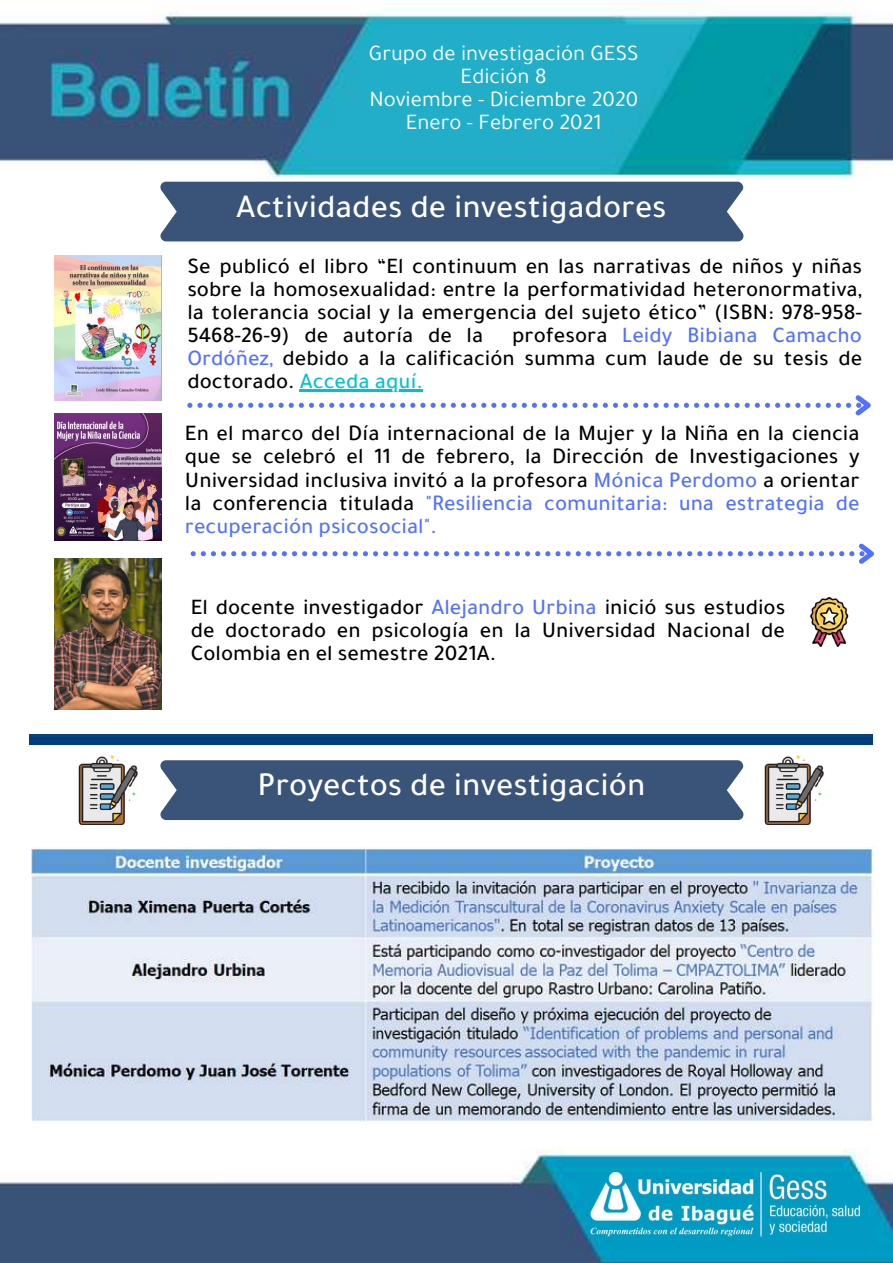
<style>
.page{position:relative;width:893px;height:1263px;background:#fff}
.page>*{position:absolute;margin:0;border:0;box-sizing:border-box;transform-origin:0 0}
.t1{font:500 33.75px "Tajawal";color:#fff}
.t2{font:500 22.5px/23.1px "Tajawal";color:#000;text-align:justify}
.t3{font:22.5px/23.1px "Tajawal";color:#fff;text-align:center}
.s1{color:#5271ff}
.s2{color:#00c2cb}
</style>
<div class="page">
<img style="left:0;top:0;width:893px;height:1262px">
<img style="left:589px;top:1172px;width:270px;height:65px">
<div style="left:160px;top:182px;width:584px;height:59px;background:#3a5479"></div>
<img style="left:54px;top:558px;width:108px;height:152px">
<img style="left:54px;top:414px;width:108px;height:127px">
<img style="left:54px;top:256px;width:108px;height:145px">
<div style="left:30px;top:735px;width:419px;height:9px;background:#023e7c"></div>
<div style="left:449px;top:735px;width:424px;height:9px;background:#023e7c"></div>
<div style="left:160px;top:760px;width:584px;height:60px;background:#3a5479"></div>
<img style="left:804px;top:598px;width:49px;height:49px">
<svg style="left:187px;top:391px;width:689px;height:29px"></svg>
<svg style="left:191px;top:539px;width:689px;height:29px"></svg>
<img style="left:31px;top:847px;width:842px;height:280px">
<hr style="left:300px;top:389px;width:123px;height:2px;background:#00c2cb">
<img style="left:73px;top:756px;width:70px;height:69px">
<img style="left:759px;top:756px;width:69px;height:69px">
<p class="t3" style="left:369px;top:45px;width:271px">Grupo de investigación GESS<br>Edición 8<br>Noviembre - Diciembre 2020<br>Enero - Febrero 2021</p>
<h1 class="t1" style="left:236px;top:195px;width:432px">Actividades de investigadores</h1>
<p class="t2" style="left:187px;top:258px;width:676px">Se publicó el libro “El continuum en las narrativas de niños y niñas sobre la homosexualidad: entre la performatividad heteronormativa, la tolerancia social y la emergencia del sujeto ético” (ISBN: 978-958- 5468-26-9) de autoría de la</p>
<p class="t2" style="left:187px;top:327px;width:676px;text-indent:325px">profesora <span class="s1">Leidy Bibiana Camacho Ordóñez,</span> debido a la calificación summa cum laude de su tesis de doctorado. <span class="s2">Acceda aquí.</span></p>
<p class="t2" style="left:185px;top:426px;width:676px">En el marco del Día internacional de la Mujer y la Niña en la ciencia que se celebró el 11 de febrero, la Dirección de Investigaciones y Universidad inclusiva invitó a la profesora <span class="s1">Mónica Perdomo</span> a orientar la conferencia titulada <span class="s1">"Resiliencia comunitaria: una estrategia de recuperación psicosocial".</span></p>
<p class="t2" style="left:191px;top:599px;width:596px">El docente investigador <span class="s1">Alejandro Urbina</span> inició sus estudios de doctorado en psicología en la Universidad Nacional de Colombia en el semestre 2021A.</p>
<h1 class="t1" style="left:257px;top:774px;width:389px">Proyectos de investigación</h1>
</div>
